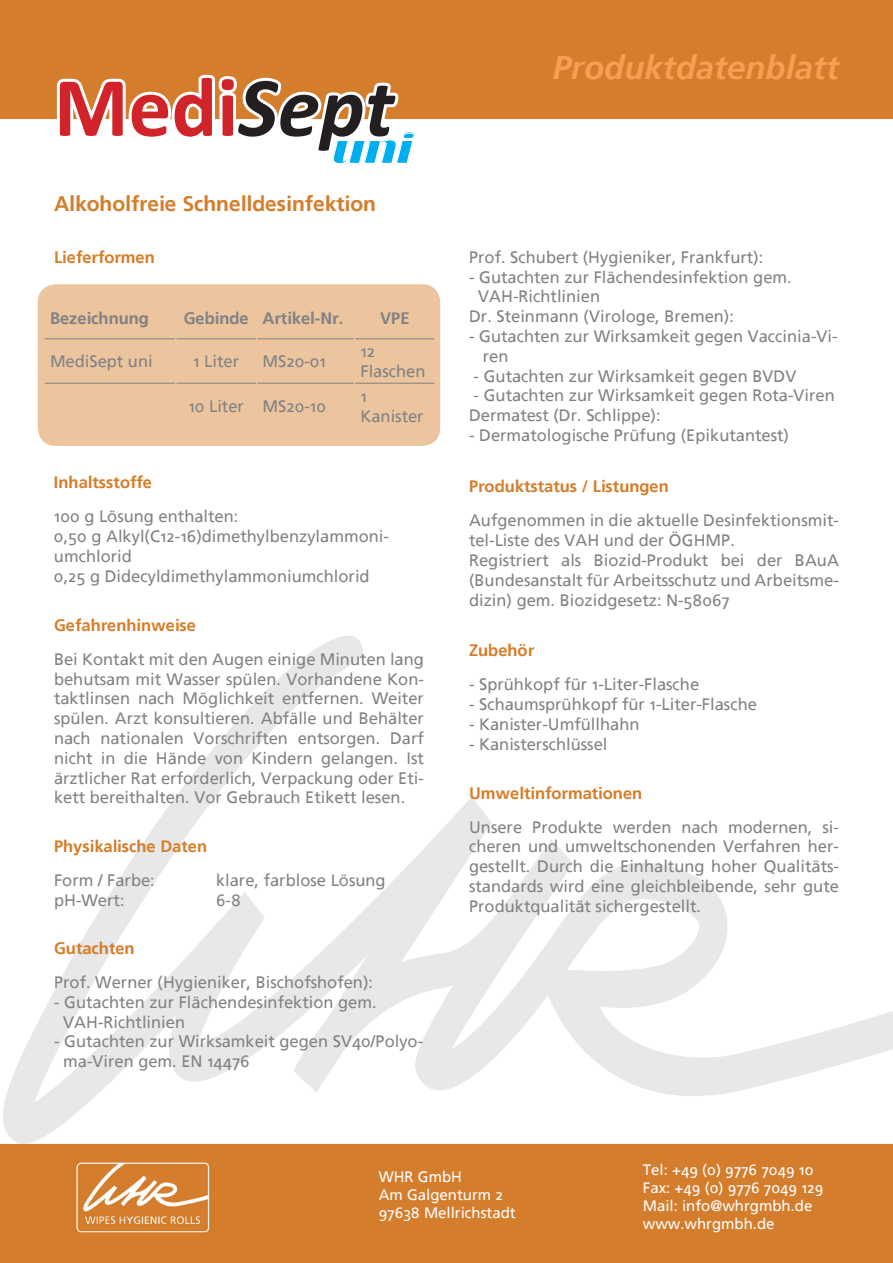
<style>
.page{position:relative;width:893px;height:1263px;background:#fff}
.page>*{position:absolute;margin:0;border:0;box-sizing:border-box;transform-origin:0 0}
.t1{font:700 85.35px "Calibri";color:#d1232a}
.t2{font:italic 700 33px "Frutiger Linotype";color:#f89d52}
.t3{font:700 21px "Frutiger Linotype";color:#d57e2b}
.t4{font:16.5px/19.8px "Frutiger Linotype";color:#808285}
.t5{font:700 16.5px "Frutiger Linotype";color:#d57e2b}
.t6{font:700 16.5px "Frutiger Linotype";color:#808285}
.t7{font:15px/18px "Frutiger Linotype";color:#fff}
.s1{font-style:italic;color:#231f20}
</style>
<div class="page">
<svg style="left:0;top:636px;width:893px;height:508px"></svg>
<div style="left:0;top:1144px;width:893px;height:119px;background:#d47d2c"></div>
<img style="left:74px;top:1159px;width:138px;height:74px">
<div style="left:38px;top:284px;width:402px;height:162px;background:#ecc49d;border-radius:18px"></div>
<hr style="left:45px;top:338px;width:130px;height:1px;background:#808285">
<hr style="left:177px;top:338px;width:79px;height:1px;background:#808285">
<hr style="left:257px;top:338px;width:97px;height:1px;background:#808285">
<hr style="left:355px;top:338px;width:79px;height:1px;background:#808285">
<hr style="left:45px;top:383px;width:130px;height:1px;background:#808285">
<hr style="left:177px;top:383px;width:79px;height:1px;background:#808285">
<hr style="left:257px;top:383px;width:97px;height:1px;background:#808285">
<hr style="left:355px;top:383px;width:79px;height:1px;background:#808285">
<div style="left:0;top:0;width:893px;height:119px;background:#d47d2c"></div>
<svg style="left:52px;top:27px;width:363px;height:93px"></svg>
<h1 class="t1" style="left:54px;top:53px;width:370px">Medi<span class="s1">Sept</span><sub>uni</sub></h1>
<p class="t3" style="left:54px;top:191px;width:324px">Alkoholfreie Schnelldesinfektion</p>
<p class="t5" style="left:54px;top:247px;width:102px">Lieferformen</p>
<p class="t6" style="left:50px;top:308px;width:100px">Bezeichnung</p>
<p class="t6" style="left:184px;top:308px;width:161px">Gebinde Artikel-Nr.</p>
<p class="t6" style="left:380px;top:308px;width:31px">VPE</p>
<p class="t4" style="left:50px;top:352px;width:104px">MediSept uni</p>
<p class="t4" style="left:193px;top:352px;width:47px">1 Liter</p>
<p class="t4" style="left:263px;top:352px;width:65px">MS20-01</p>
<p class="t4" style="left:360px;top:342px;width:67px">12<br>Flaschen</p>
<p class="t4" style="left:188px;top:396px;width:139px">10 Liter MS20-10</p>
<p class="t4" style="left:360px;top:386px;width:65px">1<br>Kanister</p>
<p class="t5" style="left:54px;top:472px;width:100px">Inhaltsstoffe</p>
<p class="t4" style="left:54px;top:506px;width:336px">100 g Lösung enthalten:<br>0,50 g Alkyl(C12-16)dimethylbenzylammoni&shy;umchlorid<br>0,25 g Didecyldimethylammoniumchlorid</p>
<p class="t5" style="left:54px;top:615px;width:144px">Gefahrenhinweise</p>
<p class="t4" style="left:54px;top:649px;width:371px;text-align:justify">Bei Kontakt mit den Augen einige Minuten lang behutsam mit Wasser spülen. Vorhandene Kon&shy;taktlinsen nach Möglichkeit entfernen. Weiter spülen. Arzt konsultieren. Abfälle und Behälter nach nationalen Vorschriften entsorgen. Darf nicht in die Hände von Kindern gelangen. Ist ärztlicher Rat erforderlich, Verpackung oder Eti&shy;kett bereithalten. Vor Gebrauch Etikett lesen.</p>
<p class="t5" style="left:54px;top:836px;width:155px">Physikalische Daten</p>
<p class="t4" style="left:54px;top:870px;width:102px">Form / Farbe:</p>
<p class="t4" style="left:216px;top:870px;width:171px">klare, farblose Lösung</p>
<p class="t4" style="left:54px;top:890px;width:72px">pH-Wert:</p>
<p class="t4" style="left:216px;top:890px;width:26px">6-8</p>
<p class="t5" style="left:54px;top:938px;width:82px">Gutachten</p>
<p class="t4" style="left:54px;top:972px;width:321px">Prof. Werner (Hygieniker, Bischofshofen):</p>
<p class="t4" style="left:63px;top:992px;width:315px;text-indent:-9px">- Gutachten zur Flächendesinfektion gem.<br>VAH-Richtlinien</p>
<p class="t4" style="left:63px;top:1031px;width:361px;text-indent:-9px">- Gutachten zur Wirksamkeit gegen SV40/Polyo&shy;ma-Viren gem. EN 14476</p>
<h2 class="t2" style="left:553px;top:47px;width:288px">Produktdatenblatt</h2>
<p class="t4" style="left:469px;top:247px;width:296px">Prof. Schubert (Hygieniker, Frankfurt):</p>
<p class="t4" style="left:469px;top:267px;width:324px">- Gutachten zur Flächendesinfektion gem.</p>
<p class="t4" style="left:478px;top:287px;width:123px">VAH-Richtlinien</p>
<p class="t4" style="left:469px;top:307px;width:266px">Dr. Steinmann (Virologe, Bremen):</p>
<p class="t4" style="left:483px;top:326px;width:356px;text-indent:-14px">- Gutachten zur Wirksamkeit gegen Vaccinia-Vi&shy;ren</p>
<p class="t4" style="left:474px;top:366px;width:324px">- Gutachten zur Wirksamkeit gegen BVDV</p>
<p class="t4" style="left:469px;top:386px;width:367px">- Gutachten zur Wirksamkeit gegen Rota-Viren<br>Dermatest (Dr. Schlippe):</p>
<p class="t4" style="left:469px;top:425px;width:321px">- Dermatologische Prüfung (Epikutantest)</p>
<p class="t5" style="left:469px;top:477px;width:201px">Produktstatus / Listungen</p>
<p class="t4" style="left:469px;top:511px;width:371px">Aufgenommen in die aktuelle Desinfektionsmit&shy;tel-Liste des VAH und der ÖGHMP.<br>Registriert als Biozid-Produkt bei der BAuA (Bundesanstalt für Arbeitsschutz und Arbeitsme&shy;dizin) gem. Biozidgesetz: N-58067</p>
<p class="t5" style="left:469px;top:640px;width:67px">Zubehör</p>
<p class="t4" style="left:469px;top:674px;width:232px">- Sprühkopf für 1-Liter-Flasche</p>
<p class="t4" style="left:469px;top:694px;width:289px">- Schaumsprühkopf für 1-Liter-Flasche</p>
<p class="t4" style="left:469px;top:714px;width:172px">- Kanister-Umfüllhahn</p>
<p class="t4" style="left:469px;top:734px;width:140px">- Kanisterschlüssel</p>
<p class="t5" style="left:469px;top:783px;width:175px">Umweltinformationen</p>
<p class="t4" style="left:469px;top:817px;width:371px;text-align:justify">Unsere Produkte werden nach modernen, si&shy;cheren und umweltschonenden Verfahren her&shy;gestellt. Durch die Einhaltung hoher Qualitäts&shy;standards wird eine gleichbleibende, sehr gute Produktqualität sichergestellt.</p>
<p class="t7" style="left:379px;top:1168px;width:139px">WHR GmbH<br>Am Galgenturm 2<br>97638 Mellrichstadt</p>
<p class="t7" style="left:643px;top:1160px;width:182px">Tel: +49 (0) 9776 7049 10<br>Fax: +49 (0) 9776 7049 129<br>Mail: info@whrgmbh.de www.whrgmbh.de</p>
</div>
